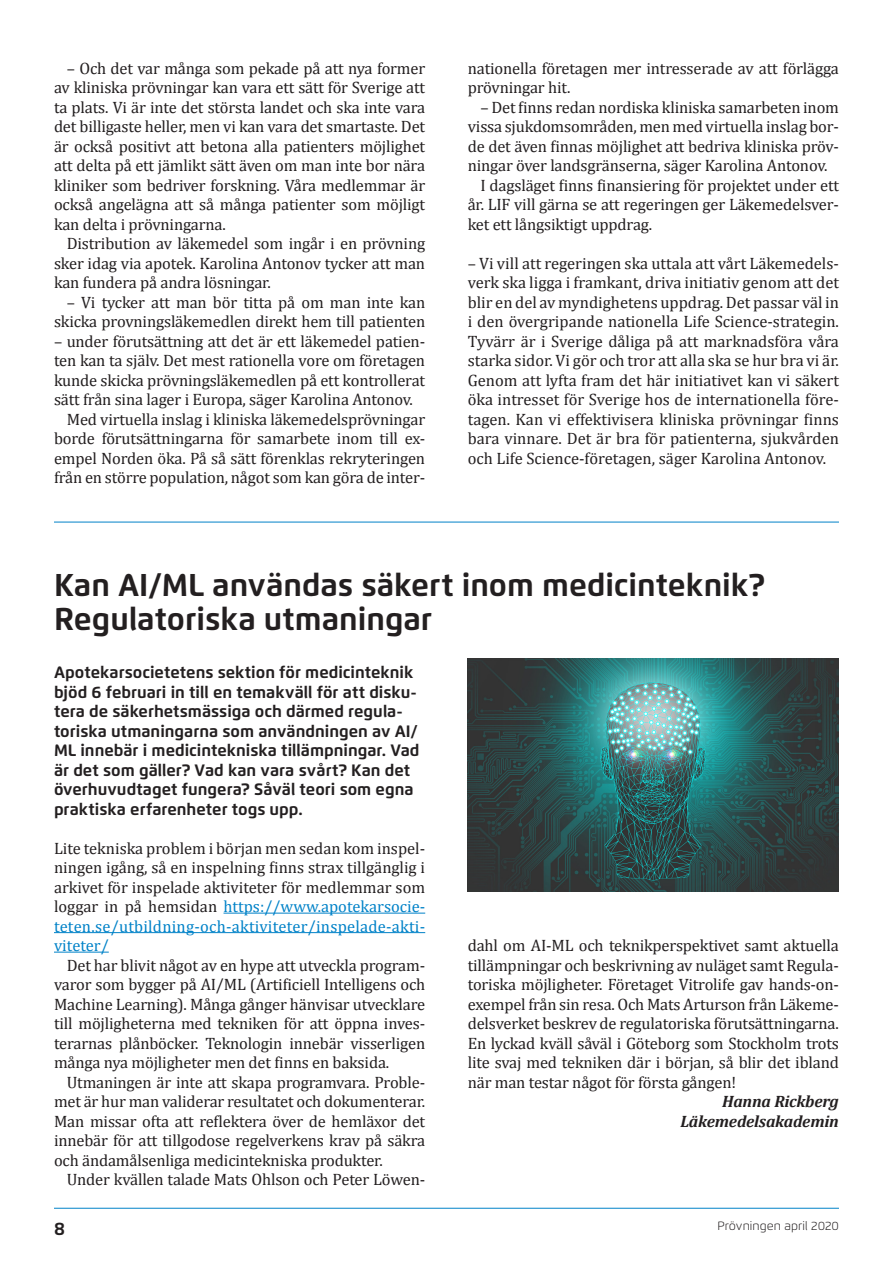
<style>
.page{position:relative;width:893px;height:1263px;background:#fff}
.page>*{position:absolute;margin:0;border:0;box-sizing:border-box;transform-origin:0 0}
.Liten_rubrik{font:700 31.5px "Flexo";color:#231f20}
.t1{font:700 18px "Flexo";color:#231f20}
.Bröd_med_indrag{font:16.5px/19.5px "Cambria";letter-spacing:-.01em;color:#231f20;text-align:justify}
.Bröd_utan_indrag{font:16.5px/19.5px "Cambria";color:#231f20;text-align:justify}
.Ingress{font:700 16.5px/19.5px "Flexo";color:#231f20}
.Författarnamn{font:italic 700 16.5px "Cambria";letter-spacing:-.01em;color:#231f20}
.t2{font:300 12px "Flexo";letter-spacing:.005em;color:#231f20}
.s1{color:#0082c8}
</style>
<div class="page">
<hr style="left:54px;top:1208px;width:785px;height:1px;background:#0082c8">
<hr style="left:223px;top:913px;width:202px;height:1px;background:#0082c8">
<hr style="left:54px;top:932px;width:371px;height:1px;background:#0082c8">
<hr style="left:54px;top:952px;width:55px;height:1px;background:#0082c8">
<hr style="left:54px;top:522px;width:785px;height:1px;background:#0082c8">
<img style="left:468px;top:659px;width:371px;height:233px">
<p class="Bröd_med_indrag" style="left:54px;top:58px;width:373px;text-indent:13px">– Och det var många som pekade på att nya former av kliniska prövningar kan vara ett sätt för Sverige att ta plats. Vi är inte det största landet och ska inte vara det billigaste heller, men vi kan vara det smartaste. Det är också positivt att betona alla patienters möjlighet att delta på ett jämlikt sätt även om man inte bor nära kliniker som bedriver forskning. Våra medlemmar är också angelägna att så många patienter som möjligt kan delta i prövningarna.</p>
<p class="Bröd_med_indrag" style="left:54px;top:234px;width:373px;text-indent:13px">Distribution av läkemedel som ingår i en prövning sker idag via apotek. Karolina Antonov tycker att man kan fundera på andra lösningar.</p>
<p class="Bröd_med_indrag" style="left:54px;top:292px;width:373px;text-align:right">– Vi tycker att man bör titta på om man inte kan skicka provningsläkemedlen direkt hem till patienten</p>
<p class="Bröd_med_indrag" style="left:54px;top:331px;width:373px">– under förutsättning att det är ett läkemedel patien&shy;ten kan ta själv. Det mest rationella vore om företagen kunde skicka prövningsläkemedlen på ett kontrollerat sätt från sina lager i Europa, säger Karolina Antonov.</p>
<p class="Bröd_med_indrag" style="left:54px;top:409px;width:373px;text-indent:13px">Med virtuella inslag i kliniska läkemedelsprövningar borde förutsättningarna för samarbete inom till ex&shy;empel Norden öka. På så sätt förenklas rekryteringen från en större population, något som kan göra de inter-</p>
<p class="Bröd_med_indrag" style="left:468px;top:58px;width:373px">nationella företagen mer intresserade av att förlägga prövningar hit.</p>
<p class="Bröd_med_indrag" style="left:468px;top:97px;width:373px;text-indent:13px">– Det finns redan nordiska kliniska samarbeten inom vissa sjukdomsområden, men med virtuella inslag bor&shy;de det även finnas möjlighet att bedriva kliniska pröv&shy;ningar över landsgränserna, säger Karolina Antonov.</p>
<p class="Bröd_med_indrag" style="left:468px;top:175px;width:373px;text-indent:13px">I dagsläget finns finansiering för projektet under ett år. LIF vill gärna se att regeringen ger Läkemedelsver&shy;ket ett långsiktigt uppdrag.</p>
<p class="Bröd_utan_indrag" style="left:468px;top:253px;width:373px">– Vi vill att regeringen ska uttala att vårt Läkemedels&shy;verk ska ligga i framkant, driva initiativ genom att det blir en del av myndighetens uppdrag. Det passar väl in i den övergripande nationella Life Science-strategin.<br>Tyvärr är i Sverige dåliga på att marknadsföra våra starka sidor. Vi gör och tror att alla ska se hur bra vi är.<br>Genom att lyfta fram det här initiativet kan vi säkert öka intresset för Sverige hos de internationella före&shy;tagen. Kan vi effektivisera kliniska prövningar finns bara vinnare. Det är bra för patienterna, sjukvården och Life Science-företagen, säger Karolina Antonov.</p>
<p class="Liten_rubrik" style="left:54px;top:565px;width:713px">Kan AI/ML användas säkert inom medicinteknik?</p>
<p class="Liten_rubrik" style="left:54px;top:600px;width:380px">Regulatoriska utmaningar</p>
<p class="Ingress" style="left:54px;top:662px;width:367px">Apotekarsocietetens sektion för medicinteknik bjöd 6 februari in till en temakväll för att disku&shy;tera de säkerhetsmässiga och därmed regula&shy;toriska utmaningarna som användningen av AI/ ML innebär i medicintekniska tillämpningar. Vad är det som gäller? Vad kan vara svårt? Kan det överhuvudtaget fungera? Såväl teori som egna praktiska erfarenheter togs upp.</p>
<p class="Bröd_utan_indrag" style="left:54px;top:838px;width:373px">Lite tekniska problem i början men sedan kom inspel&shy;ningen igång, så en inspelning finns strax tillgänglig i arkivet för inspelade aktiviteter för medlemmar som loggar in på hemsidan <span class="s1">https://www.apotekarsocie&shy;teten.se/utbildning-och-aktiviteter/inspelade-akti&shy;viteter/</span></p>
<p class="Bröd_med_indrag" style="left:54px;top:955px;width:373px;text-indent:13px">Det har blivit något av en hype att utveckla program&shy;varor som bygger på AI/ML (Artificiell Intelligens och Machine Learning). Många gånger hänvisar utvecklare till möjligheterna med tekniken för att öppna inves&shy;terarnas plånböcker. Teknologin innebär visserligen många nya möjligheter men det finns en baksida.</p>
<p class="Bröd_med_indrag" style="left:54px;top:1072px;width:373px;text-indent:13px">Utmaningen är inte att skapa programvara. Proble&shy;met är hur man validerar resultatet och dokumenterar.<br>Man missar ofta att reflektera över de hemläxor det innebär för att tillgodose regelverkens krav på säkra och ändamålsenliga medicintekniska produkter.</p>
<p class="Bröd_med_indrag" style="left:67px;top:1170px;width:360px">Under kvällen talade Mats Ohlson och Peter Löwen-</p>
<p class="Bröd_med_indrag" style="left:468px;top:936px;width:373px">dahl om AI-ML och teknikperspektivet samt aktuella tillämpningar och beskrivning av nuläget samt Regula&shy;toriska möjligheter. Företaget Vitrolife gav hands-on&shy;exempel från sin resa. Och Mats Arturson från Läkeme&shy;delsverket beskrev de regulatoriska förutsättningarna.<br>En lyckad kväll såväl i Göteborg som Stockholm trots lite svaj med tekniken där i början, så blir det ibland när man testar något för första gången!</p>
<p class="Författarnamn" style="left:722px;top:1090px;width:118px">Hanna Rickberg</p>
<p class="Författarnamn" style="left:680px;top:1109px;width:160px">Läkemedelsakademin</p>
<p class="t1" style="left:54px;top:1217px;width:12px">8</p>
<p class="t2" style="left:717px;top:1218px;width:123px">Prövningen april 2020</p>
</div>
